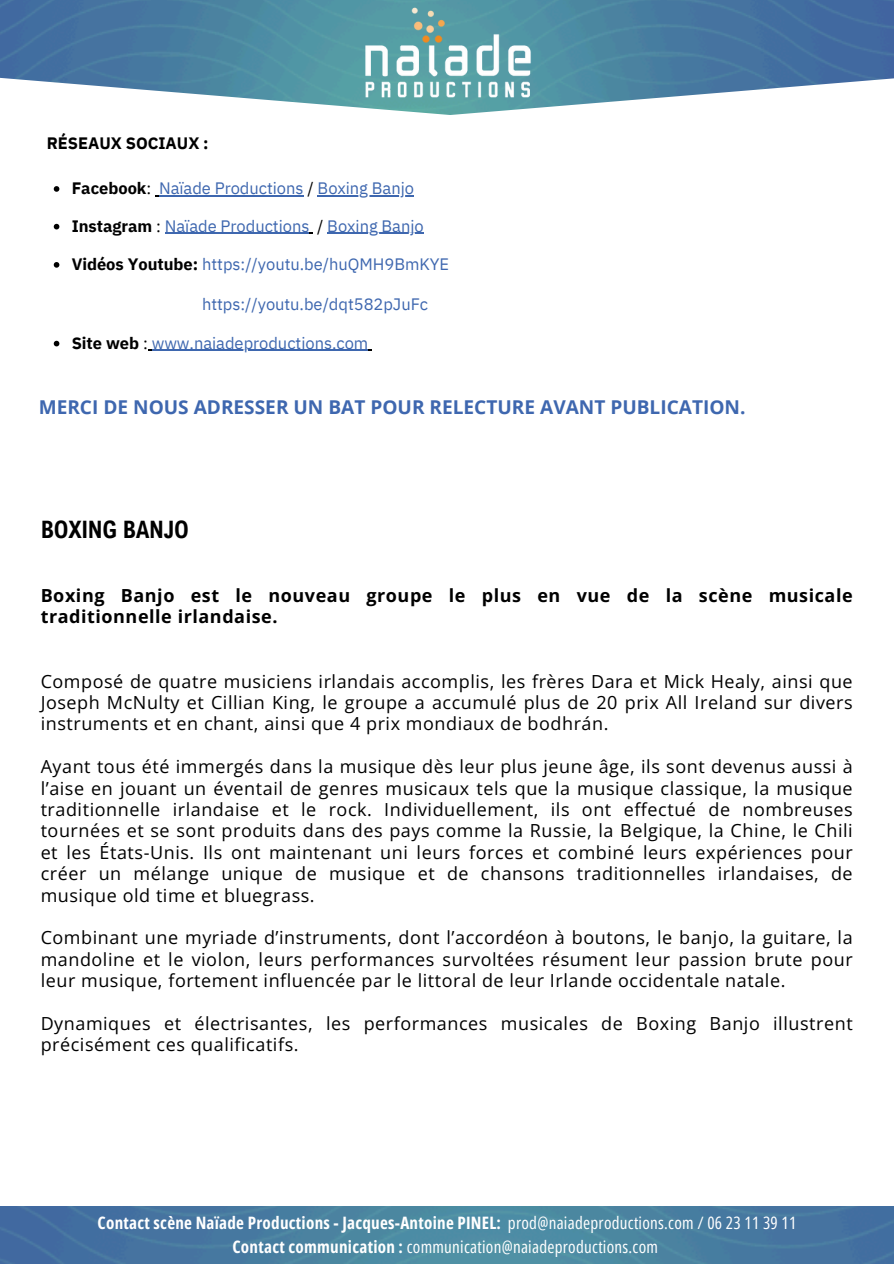
<style>
.page{position:relative;width:894px;height:1264px;background:#fff}
.page>*{position:absolute;margin:0;border:0;box-sizing:border-box;transform-origin:0 0}
.t1{font:700 24px "Arial Nova Cond";letter-spacing:-.01em;color:#000}
.t2{font:700 19.05px "Open Sans";color:#3e67af}
.t3{font:18px/21.5px "Open Sans";letter-spacing:.03em;color:#000;text-align:justify}
.t4{font:700 18px/21.5px "Open Sans";letter-spacing:.03em;color:#000}
.t5{font:700 17.1px "Open Sans Condensed";letter-spacing:.015em;color:#fff}
.t6{font:17.1px "Open Sans Condensed";letter-spacing:.015em;color:#fff}
.t7{font:16.5px "IBM Plex Sans";color:#3e67af}
.t8{font:700 16.5px "IBM Plex Sans";color:#000}
.s1{font-weight:700;color:#000}
.s2{color:#000}
.s3{font-weight:400}
.s4{font-weight:700}
</style>
<div class="page">
<img style="left:0;top:0;width:893px;height:106px">
<img style="left:332px;top:0;width:245px;height:115px">
<svg style="left:54px;top:186px;width:5px;height:6px"></svg>
<hr style="left:159px;top:195px;width:144px;height:1px;background:#3e67af">
<hr style="left:317px;top:195px;width:97px;height:1px;background:#3e67af">
<svg style="left:54px;top:224px;width:5px;height:5px"></svg>
<hr style="left:165px;top:233px;width:144px;height:1px;background:#3e67af">
<hr style="left:327px;top:233px;width:96px;height:1px;background:#3e67af">
<svg style="left:54px;top:262px;width:5px;height:6px"></svg>
<svg style="left:54px;top:341px;width:5px;height:5px"></svg>
<hr style="left:152px;top:350px;width:216px;height:1px;background:#3e67af">
<img style="left:0;top:1206px;width:893px;height:57px">
<h5 class="t8" style="left:47px;top:132px;width:163px">RÉSEAUX SOCIAUX :</h5>
<p class="t7" style="left:72px;top:177px;width:344px"><span class="s1">Facebook</span><span class="s2">:</span> Naïade Productions <span class="s2">/</span> Boxing Banjo</p>
<p class="t7" style="left:72px;top:215px;width:353px"><span class="s1">Instagram</span> <span class="s2">:</span> Naïade Productions <span class="s2">/</span> Boxing Banjo</p>
<p class="t7" style="left:72px;top:253px;width:379px"><span class="s1">Vidéos Youtube:</span> https://youtu.be/huQMH9BmKYE</p>
<h2 class="t7" style="left:202px;top:293px;width:228px">https://youtu.be/dqt582pJuFc</h2>
<h1 class="t7" style="left:72px;top:332px;width:298px"><span class="s1">Site web</span> <span class="s2">:</span> www.naiadeproductions.com</h1>
<p class="t2" style="left:39px;top:393px;width:708px">MERCI DE NOUS ADRESSER UN BAT POUR RELECTURE AVANT PUBLICATION.</p>
<p class="t1" style="left:41px;top:514px;width:150px">BOXING BANJO</p>
<h4 class="t4" style="left:41px;top:584px;width:813px">Boxing Banjo est le nouveau groupe le plus en vue de la scène musicale traditionnelle irlandaise.</h4>
<h4 class="t3" style="left:41px;top:670px;width:813px">Composé de quatre musiciens irlandais accomplis, les frères Dara et Mick Healy, ainsi que Joseph McNulty et Cillian King, le groupe a accumulé plus de 20 prix All Ireland sur divers instruments et en chant, ainsi que 4 prix mondiaux de bodhrán.</h4>
<p class="t3" style="left:41px;top:755px;width:813px">Ayant tous été immergés dans la musique dès leur plus jeune âge, ils sont devenus aussi à l’aise en jouant un éventail de genres musicaux tels que la musique classique, la musique traditionnelle irlandaise et le rock. Individuellement, ils ont effectué de nombreuses tournées et se sont produits dans des pays comme la Russie, la Belgique, la Chine, le Chili et les États-Unis. Ils ont maintenant uni leurs forces et combiné leurs expériences pour créer un mélange unique de musique et de chansons traditionnelles irlandaises, de musique old time et bluegrass.</p>
<p class="t3" style="left:41px;top:926px;width:813px">Combinant une myriade d’instruments, dont l’accordéon à boutons, le banjo, la guitare, la mandoline et le violon, leurs performances survoltées résument leur passion brute pour leur musique, fortement influencée par le littoral de leur Irlande occidentale natale.</p>
<p class="t3" style="left:41px;top:1012px;width:813px">Dynamiques et électrisantes, les performances musicales de Boxing Banjo illustrent précisément ces qualificatifs.</p>
<h4 class="t5" style="left:98px;top:1210px;width:700px">Contact scène Naïade Productions - Jacques-Antoine PINEL: <span class="s3">prod@naiadeproductions.com / 06 23 11 39 11</span></h4>
<h4 class="t6" style="left:232px;top:1234px;width:427px"><span class="s4">Contact communication :</span> communication@naiadeproductions.com</h4>
</div>
